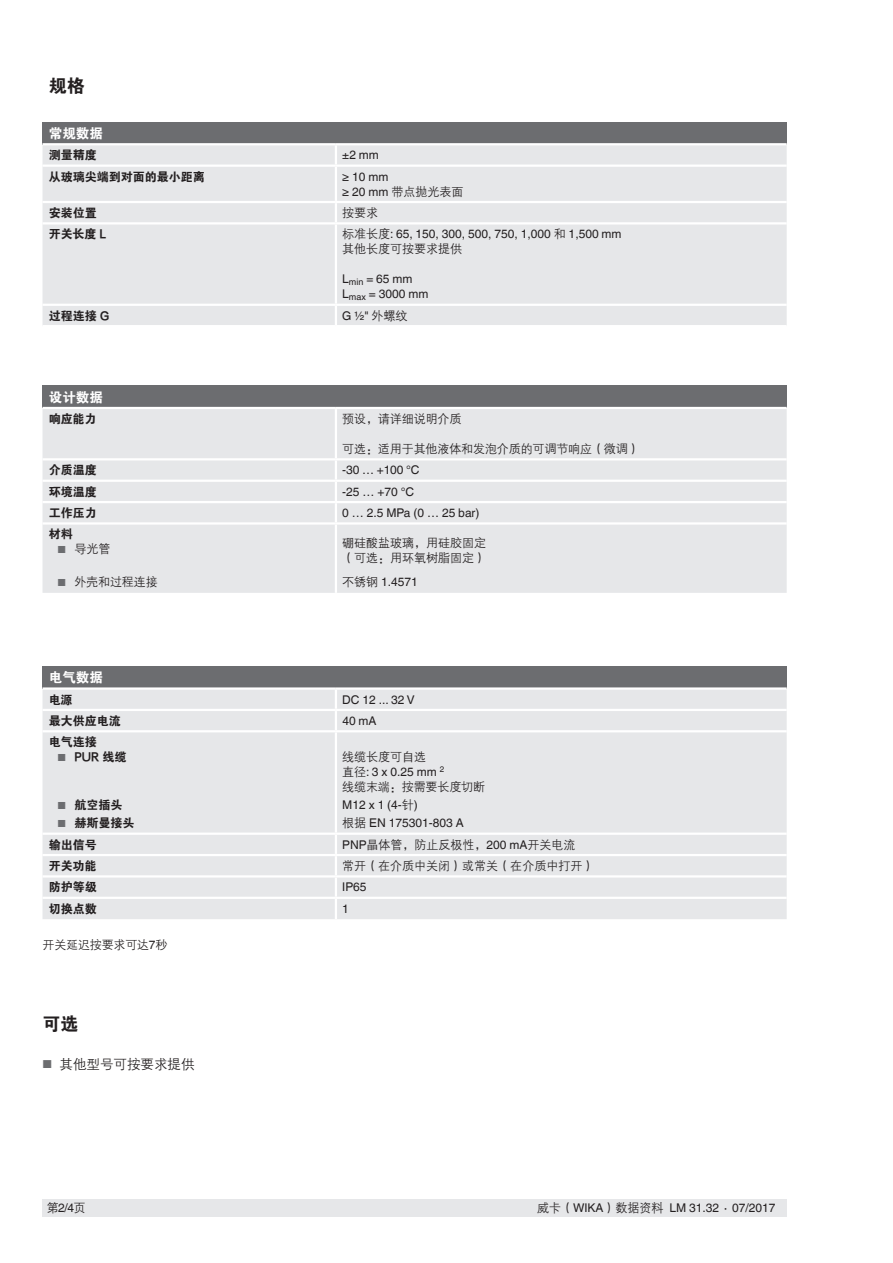
<style>
.page{position:relative;width:893px;height:1263px;background:#fff}
.page>*{position:absolute;margin:0;border:0;box-sizing:border-box;transform-origin:0 0}
.t1{font:18px "FZDHTJW GB1 0";color:#231f20}
.t2{font:13.5px "FZDHTJW GB1 0";color:#fff}
.t3{font:13.5px "FZZDXJW GB1 0";color:#231f20}
.t4{font:12px/15px "Helvetica World";color:#231f20}
.t5{font:12px/14.4px "FZZDXJW GB1 0";color:#231f20}
.t6{font:12px "FZDHTJW GB1 0";color:#231f20}
.t7{font:8.1px "Helvetica World";color:#231f20}
.s1{font-family:"Helvetica World"}
.s2{font-family:"FZZDXJW GB1 0"}
.s3{font-family:"Helvetica World";font-size:10.2px;color:#6c6d70}
.s4{font-family:"Helvetica World";font-size:11.55px;color:#6c6d70}
</style>
<div class="page">
<div style="left:43px;top:1199px;width:744px;height:17px;background:#e6e7e9"></div>
<div style="left:43px;top:122px;width:744px;height:22px;background:#6c6d70"></div>
<div style="left:43px;top:145px;width:744px;height:180px;background:#e6e7e9"></div>
<hr style="left:335px;top:145px;width:2px;height:20px;background:#fff">
<hr style="left:43px;top:165px;width:293px;height:2px;background:#fff">
<hr style="left:336px;top:165px;width:451px;height:2px;background:#fff">
<div style="left:43px;top:167px;width:744px;height:55px;background:#e6e7e9"></div>
<hr style="left:43px;top:222px;width:293px;height:2px;background:#fff">
<hr style="left:336px;top:222px;width:451px;height:2px;background:#fff">
<hr style="left:335px;top:224px;width:2px;height:80px;background:#fff">
<hr style="left:43px;top:304px;width:293px;height:2px;background:#fff">
<hr style="left:336px;top:304px;width:451px;height:2px;background:#fff">
<svg style="left:335px;top:306px;width:2px;height:19px"></svg>
<hr style="left:43px;top:143px;width:293px;height:2px;background:#fff">
<hr style="left:336px;top:143px;width:451px;height:2px;background:#fff">
<div style="left:43px;top:385px;width:744px;height:23px;background:#6c6d70"></div>
<div style="left:43px;top:409px;width:744px;height:184px;background:#e6e7e9"></div>
<hr style="left:335px;top:409px;width:2px;height:49px;background:#fff">
<hr style="left:43px;top:458px;width:293px;height:2px;background:#fff">
<hr style="left:336px;top:458px;width:451px;height:2px;background:#fff">
<hr style="left:335px;top:460px;width:2px;height:20px;background:#fff">
<hr style="left:43px;top:480px;width:293px;height:2px;background:#fff">
<hr style="left:336px;top:480px;width:451px;height:2px;background:#fff">
<hr style="left:43px;top:501px;width:293px;height:2px;background:#fff">
<hr style="left:336px;top:501px;width:451px;height:2px;background:#fff">
<svg style="left:335px;top:482px;width:2px;height:40px"></svg>
<hr style="left:43px;top:522px;width:293px;height:3px;background:#fff">
<hr style="left:336px;top:522px;width:451px;height:3px;background:#fff">
<hr style="left:335px;top:525px;width:2px;height:68px;background:#fff">
<hr style="left:43px;top:407px;width:293px;height:2px;background:#fff">
<hr style="left:336px;top:407px;width:451px;height:2px;background:#fff">
<div style="left:43px;top:666px;width:744px;height:22px;background:#6c6d70"></div>
<div style="left:43px;top:690px;width:744px;height:229px;background:#e6e7e9"></div>
<hr style="left:43px;top:709px;width:293px;height:2px;background:#fff">
<hr style="left:336px;top:709px;width:451px;height:2px;background:#fff">
<svg style="left:335px;top:690px;width:2px;height:40px"></svg>
<hr style="left:43px;top:730px;width:293px;height:2px;background:#fff">
<hr style="left:336px;top:730px;width:451px;height:2px;background:#fff">
<hr style="left:335px;top:732px;width:2px;height:100px;background:#fff">
<hr style="left:43px;top:832px;width:293px;height:3px;background:#fff">
<hr style="left:336px;top:832px;width:451px;height:3px;background:#fff">
<hr style="left:43px;top:854px;width:293px;height:2px;background:#fff">
<hr style="left:336px;top:854px;width:451px;height:2px;background:#fff">
<svg style="left:335px;top:835px;width:2px;height:40px"></svg>
<hr style="left:43px;top:875px;width:293px;height:2px;background:#fff">
<hr style="left:336px;top:875px;width:451px;height:2px;background:#fff">
<hr style="left:335px;top:877px;width:2px;height:20px;background:#fff">
<hr style="left:43px;top:897px;width:293px;height:2px;background:#fff">
<hr style="left:336px;top:897px;width:451px;height:2px;background:#fff">
<hr style="left:335px;top:899px;width:2px;height:20px;background:#fff">
<hr style="left:43px;top:687px;width:293px;height:3px;background:#fff">
<hr style="left:336px;top:687px;width:451px;height:3px;background:#fff">
<h1 class="t1" style="left:49px;top:76px;width:37px">规格</h1>
<p class="t2" style="left:49px;top:126px;width:56px">常规数据</p>
<p class="t6" style="left:49px;top:149px;width:50px">测量精度</p>
<p class="t4" style="left:342px;top:148px;width:38px">±2 mm</p>
<p class="t6" style="left:49px;top:170px;width:158px">从玻璃尖端到对面的最小距离</p>
<p class="t4" style="left:342px;top:169px;width:48px">≥ 10 mm</p>
<p class="t5" style="left:342px;top:185px;width:123px"><span class="s1">≥ 20 mm</span> 带点抛光表面</p>
<p class="t6" style="left:49px;top:206px;width:50px">安装位置</p>
<p class="t5" style="left:342px;top:206px;width:37px">按要求</p>
<p class="t6" style="left:49px;top:228px;width:59px">开关长度 L</p>
<p class="t4" style="left:342px;top:227px;width:281px"><span class="s2">标准长度</span>: 65, 150, 300, 500, 750, 1,000 <span class="s2">和</span> 1,500 mm</p>
<p class="t5" style="left:342px;top:242px;width:122px">其他长度可按要求提供</p>
<p class="t4" style="left:342px;top:272px;width:88px">L<sub>min</sub> = 65 mm<br>L<sub>max</sub> = 3000 mm</p>
<p class="t6" style="left:49px;top:309px;width:62px">过程连接 G</p>
<p class="t4" style="left:342px;top:308px;width:67px">G ½" <span class="s2">外螺纹</span></p>
<p class="t2" style="left:49px;top:389px;width:56px">设计数据</p>
<p class="t6" style="left:49px;top:412px;width:49px">响应能力</p>
<p class="t5" style="left:342px;top:412px;width:121px">预设，请详细说明介质</p>
<p class="t5" style="left:342px;top:442px;width:299px">可选：适用于其他液体和发泡介质的可调节响应（微调）</p>
<p class="t6" style="left:49px;top:464px;width:50px">介质温度</p>
<p class="t4" style="left:342px;top:463px;width:79px">-30 … +100 °C</p>
<p class="t6" style="left:49px;top:485px;width:50px">环境温度</p>
<p class="t4" style="left:342px;top:484px;width:73px">-25 … +70 °C</p>
<p class="t6" style="left:49px;top:506px;width:50px">工作压力</p>
<p class="t4" style="left:342px;top:505px;width:139px">0 … 2.5 MPa (0 … 25 bar)</p>
<p class="t6" style="left:49px;top:528px;width:25px">材料</p>
<p class="t5" style="left:57px;top:543px;width:55px"><span class="s3">■</span> 导光管</p>
<p class="t5" style="left:57px;top:576px;width:102px"><span class="s3">■</span> 外壳和过程连接</p>
<p class="t5" style="left:342px;top:536px;width:145px">硼硅酸盐玻璃，用硅胶固定（可选：用环氧树脂固定）</p>
<p class="t4" style="left:342px;top:575px;width:77px"><span class="s2">不锈钢</span> 1.4571</p>
<p class="t2" style="left:49px;top:670px;width:56px">电气数据</p>
<p class="t6" style="left:49px;top:693px;width:25px">电源</p>
<p class="t4" style="left:342px;top:692px;width:74px">DC 12 ... 32 V</p>
<p class="t6" style="left:49px;top:714px;width:74px">最大供应电流</p>
<p class="t4" style="left:342px;top:713px;width:36px">40 mA</p>
<p class="t6" style="left:49px;top:735px;width:50px">电气连接</p>
<p class="t6" style="left:57px;top:750px;width:70px"><span class="s3">■</span> PUR 线缆</p>
<p class="t6" style="left:57px;top:798px;width:67px"><span class="s3">■</span> 航空插头</p>
<p class="t6" style="left:57px;top:816px;width:79px"><span class="s3">■</span> 赫斯曼接头</p>
<p class="t5" style="left:342px;top:750px;width:85px">线缆长度可自选</p>
<p class="t4" style="left:342px;top:765px;width:96px"><span class="s2">直径</span>: 3 x 0.25 mm</p>
<p class="t7" style="left:440px;top:765px;width:6px">2</p>
<p class="t5" style="left:342px;top:780px;width:144px">线缆末端：按需要长度切断</p>
<p class="t4" style="left:342px;top:796px;width:123px;line-height:18px">M12 x 1 (4-<span class="s2">针</span>)<br><span class="s2">根据</span> EN 175301-803 A</p>
<p class="t6" style="left:49px;top:838px;width:49px">输出信号</p>
<p class="t5" style="left:342px;top:838px;width:235px"><span class="s1">PNP</span>晶体管，防止反极性，<span class="s1">200 mA</span>开关电流</p>
<p class="t6" style="left:49px;top:859px;width:49px">开关功能</p>
<p class="t5" style="left:342px;top:859px;width:253px">常开（在介质中关闭）或常关（在介质中打开）</p>
<p class="t6" style="left:49px;top:881px;width:49px">防护等级</p>
<p class="t4" style="left:342px;top:880px;width:26px">IP65</p>
<p class="t6" style="left:49px;top:902px;width:49px">切换点数</p>
<p class="t4" style="left:342px;top:901px;width:8px">1</p>
<p class="t5" style="left:43px;top:938px;width:126px">开关延迟按要求可达<span class="s1">7</span>秒</p>
<h1 class="t1" style="left:43px;top:1013px;width:37px">可选</h1>
<p class="t3" style="left:43px;top:1057px;width:154px"><span class="s4">■</span> 其他型号可按要求提供</p>
<p class="t4" style="left:47px;top:1200px;width:40px"><span class="s2">第</span>2/4<span class="s2">页</span></p>
<p class="t4" style="left:537px;top:1200px;width:240px"><span class="s2">威卡（</span>WIKA<span class="s2">）数据资料</span> LM 31.32 ∙ 07/2017</p>
</div>
